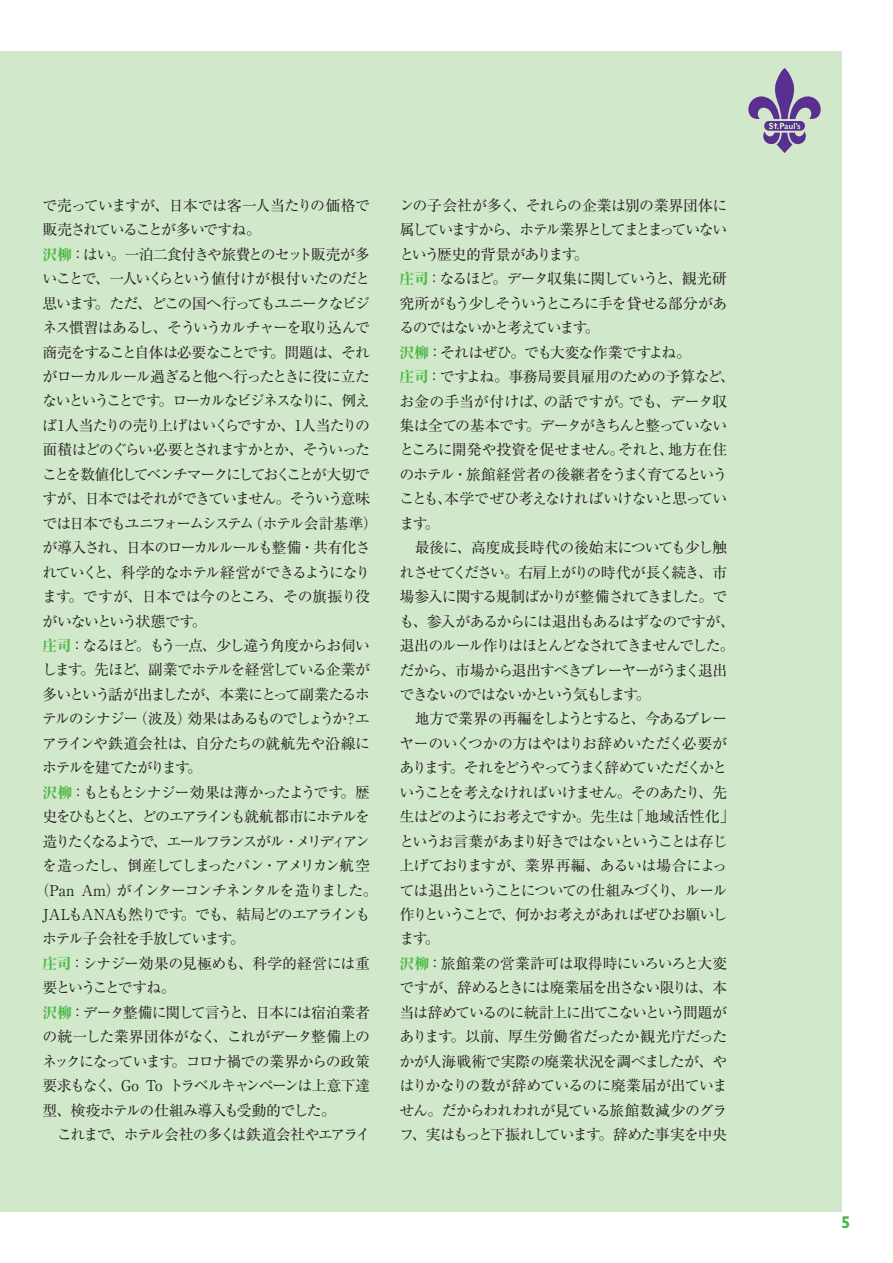
<style>
.page{position:relative;width:893px;height:1263px;background:#fff}
.page>*{position:absolute;margin:0;border:0;box-sizing:border-box;transform-origin:0 0}
.t1{font:700 16.95px "Gill Sans";color:#4cb848}
.t2{font:14.85px/24.5px "Ryumin Pro";letter-spacing:-.08em;color:#231f20}
.t3{font:14.85px "Ryumin Pro";letter-spacing:-.1em;color:#231f20}
.t4{font:14.85px "Ryumin Pro";letter-spacing:-.06em;color:#231f20}
.t5{font:14.85px "Ryumin Pro";letter-spacing:-.105em;color:#231f20}
.t6{font:14.85px "Ryumin Pro";letter-spacing:-.02em;color:#231f20}
.t7{font:14.85px "Ryumin Pro";letter-spacing:-.165em;color:#231f20}
.t8{font:14.85px "Ryumin Pro";letter-spacing:-.13em;color:#231f20}
.t9{font:14.85px "Ryumin Pro";letter-spacing:-.125em;color:#231f20}
.t10{font:14.85px "Ryumin Pro";letter-spacing:-.11em;color:#231f20}
.t11{font:14.85px "Ryumin Pro";letter-spacing:-.12em;color:#231f20}
.t12{font:14.85px "Ryumin Pro";letter-spacing:-.035em;color:#231f20}
.t13{font:14.85px "Ryumin Pro";letter-spacing:-.04em;color:#231f20}
.t14{font:14.85px "Ryumin Pro";letter-spacing:-.025em;color:#231f20}
.t15{font:14.85px "Ryumin Pro";letter-spacing:-.115em;color:#231f20}
.t16{font:14.85px "Ryumin Pro";letter-spacing:-.145em;color:#231f20}
.s1{font-weight:800;color:#4cb848}
</style>
<div class="page">
<div style="left:0;top:51px;width:842px;height:1161px;background:#d2e8ca"></div>
<svg style="left:748px;top:68px;width:73px;height:85px"></svg>
<p class="t12" style="left:42px;top:194px;width:329px">で売っていますが、日本では客一人当たりの価格で</p>
<p class="t15" style="left:42px;top:218px;width:220px">販売されていることが多いですね。</p>
<p class="t2" style="left:42px;top:241px;width:329px"><span class="s1">沢柳</span>：はい。一泊二食付きや旅費とのセット販売が多</p>
<p class="t2" style="left:42px;top:265px;width:329px">いことで、一人いくらという値付けが根付いたのだと</p>
<p class="t2" style="left:42px;top:290px;width:329px">思います。ただ、どこの国へ行ってもユニークなビジ</p>
<p class="t2" style="left:42px;top:314px;width:329px">ネス慣習はあるし、そういうカルチャーを取り込んで</p>
<p class="t2" style="left:42px;top:339px;width:329px">商売をすること自体は必要なことです。問題は、それ</p>
<p class="t2" style="left:42px;top:363px;width:329px">がローカルルール過ぎると他へ行ったときに役に立た</p>
<p class="t8" style="left:42px;top:389px;width:329px">ないということです。ローカルなビジネスなりに、例え</p>
<p class="t4" style="left:42px;top:414px;width:329px">ば1人当たりの売り上げはいくらですか、1人当たりの</p>
<p class="t3" style="left:42px;top:438px;width:329px">面積はどのぐらい必要とされますかとか、そういった</p>
<p class="t9" style="left:42px;top:463px;width:329px">ことを数値化してベンチマークにしておくことが大切で</p>
<p class="t3" style="left:42px;top:487px;width:329px">すが、日本ではそれができていません。そういう意味</p>
<p class="t10" style="left:42px;top:511px;width:337px">では日本でもユニフォームシステム（ホテル会計基準）</p>
<p class="t2" style="left:42px;top:534px;width:329px">が導入され、日本のローカルルールも整備・共有化さ</p>
<p class="t2" style="left:42px;top:559px;width:329px">れていくと、科学的なホテル経営ができるようになり</p>
<p class="t13" style="left:42px;top:585px;width:329px">ます。ですが、日本では今のところ、その旗振り役</p>
<p class="t2" style="left:42px;top:608px;width:166px">がいないという状態です。</p>
<p class="t2" style="left:42px;top:632px;width:329px"><span class="s1">庄司</span>：なるほど。もう一点、少し違う角度からお伺い</p>
<p class="t2" style="left:42px;top:657px;width:329px">します。先ほど、副業でホテルを経営している企業が</p>
<p class="t5" style="left:42px;top:683px;width:329px">多いという話が出ましたが、本業にとって副業たるホ</p>
<p class="t2" style="left:42px;top:706px;width:329px">テルのシナジー（波及）効果はあるものでしょうか？エ</p>
<p class="t6" style="left:42px;top:732px;width:329px">アラインや鉄道会社は、自分たちの就航先や沿線に</p>
<p class="t5" style="left:42px;top:756px;width:161px">ホテルを建てたがります。</p>
<p class="t4" style="left:42px;top:780px;width:329px"><span class="s1">沢柳</span>：もともとシナジー効果は薄かったようです。歴</p>
<p class="t11" style="left:42px;top:805px;width:329px">史をひもとくと、どのエアラインも就航都市にホテルを</p>
<p class="t7" style="left:42px;top:829px;width:329px">造りたくなるようで、エールフランスがル・メリディアン</p>
<p class="t3" style="left:42px;top:854px;width:329px">を造ったし、倒産してしまったパン・アメリカン航空</p>
<p class="t2" style="left:35px;top:877px;width:344px">（Pan Am）がインターコンチネンタルを造りました。</p>
<p class="t5" style="left:43px;top:903px;width:329px">JALもANAも然りです。でも、結局どのエアラインも</p>
<p class="t3" style="left:42px;top:927px;width:204px">ホテル子会社を手放しています。</p>
<p class="t6" style="left:42px;top:952px;width:329px"><span class="s1">庄司</span>：シナジー効果の見極めも、科学的経営には重</p>
<p class="t16" style="left:42px;top:976px;width:135px">要ということですね。</p>
<p class="t2" style="left:42px;top:999px;width:329px"><span class="s1">沢柳</span>：データ整備に関して言うと、日本には宿泊業者</p>
<p class="t14" style="left:42px;top:1025px;width:329px">の統一した業界団体がなく、これがデータ整備上の</p>
<p class="t2" style="left:42px;top:1048px;width:329px">ネックになっています。コロナ禍での業界からの政策</p>
<p class="t3" style="left:42px;top:1074px;width:329px">要求もなく、Go To トラベルキャンペーンは上意下達</p>
<p class="t4" style="left:42px;top:1098px;width:295px">型、検疫ホテルの仕組み導入も受動的でした。</p>
<p class="t2" style="left:43px;top:1121px;width:329px">　これまで、ホテル会社の多くは鉄道会社やエアライ</p>
<p class="t2" style="left:399px;top:192px;width:337px">ンの子会社が多く、それらの企業は別の業界団体に属していますから、ホテル業界としてまとまっていないという歴史的背景があります。<br><span class="s1">庄司</span>：なるほど。データ収集に関していうと、観光研究所がもう少しそういうところに手を貸せる部分があるのではないかと考えています。<br><span class="s1">沢柳</span>：それはぜひ。でも大変な作業ですよね。<br><span class="s1">庄司</span>：ですよね。事務局要員雇用のための予算など、お金の手当が付けば、の話ですが。でも、データ収集は全ての基本です。データがきちんと整っていないところに開発や投資を促せません。それと、地方在住のホテル・旅館経営者の後継者をうまく育てるということも、本学でぜひ考えなければいけないと思っています。<br>　最後に、高度成長時代の後始末についても少し触れさせてください。右肩上がりの時代が長く続き、市場参入に関する規制ばかりが整備されてきました。でも、参入があるからには退出もあるはずなのですが、退出のルール作りはほとんどなされてきませんでした。だから、市場から退出すべきプレーヤーがうまく退出できないのではないかという気もします。<br>　地方で業界の再編をしようとすると、今あるプレーヤーのいくつかの方はやはりお辞めいただく必要があります。それをどうやってうまく辞めていただくかということを考えなければいけません。そのあたり、先生はどのようにお考えですか。先生は「地域活性化」というお言葉があまり好きではないということは存じ上げておりますが、業界再編、あるいは場合によっては退出ということについての仕組みづくり、ルール作りということで、何かお考えがあればぜひお願いします。<br><span class="s1">沢柳</span>：旅館業の営業許可は取得時にいろいろと大変ですが、辞めるときには廃業届を出さない限りは、本当は辞めているのに統計上に出てこないという問題があります。以前、厚生労働省だったか観光庁だったかが人海戦術で実際の廃業状況を調べましたが、やはりかなりの数が辞めているのに廃業届が出ていません。だからわれわれが見ている旅館数減少のグラフ、実はもっと下振れしています。辞めた事実を中央</p>
<p class="t1" style="left:841px;top:1212px;width:11px">5</p>
</div>
